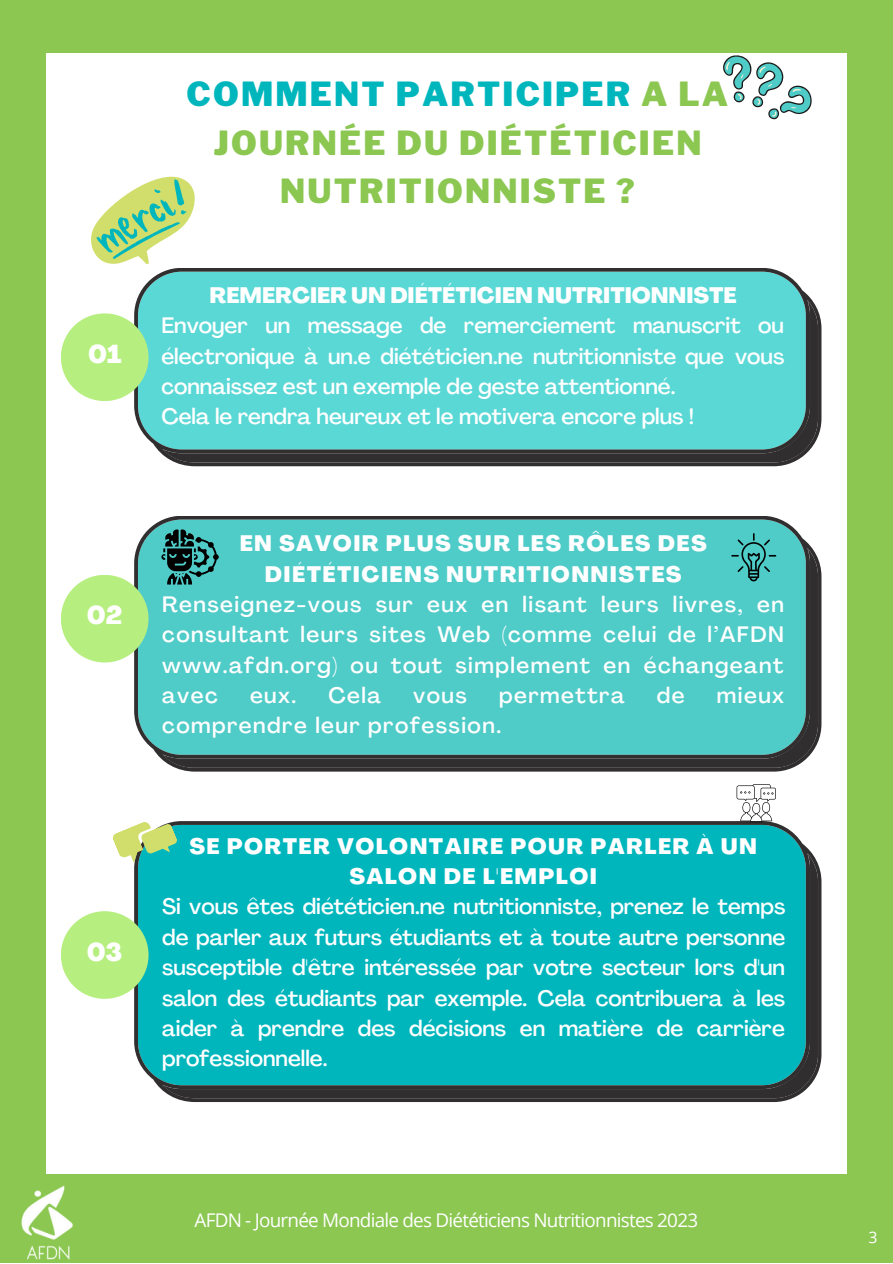
<style>
.page{position:relative;width:893px;height:1264px;background:#fff}
.page>*{position:absolute;margin:0;border:0;box-sizing:border-box;transform-origin:0 0}
.t1{font:900 33px/48.3px "Libre Franklin";letter-spacing:.065em;color:#8bc751;text-align:center}
.t2{font:800 25.5px "Agrandir";color:#fff}
.t3{font:500 22.05px/30.3px "Agrandir";color:#fff;text-align:justify}
.t4{font:800 22.05px/30.3px "Agrandir";letter-spacing:.065em;color:#fff;text-align:center}
.t5{font:800 22.05px "Agrandir";color:#fff}
.t6{font:500 22.05px "Agrandir";letter-spacing:.065em;color:#fff}
.t7{font:18.9px "Open Sans";letter-spacing:-.04em;color:#fff}
.t8{font:15.9px "Open Sans";color:#fff}
.s1{color:#00b6bd}
</style>
<div class="page">
<div style="left:0;top:0;width:892px;height:1262px;background:#8bc751"></div>
<div style="left:46px;top:53px;width:800px;height:1120px;background:#fff"></div>
<svg style="left:134px;top:268px;width:687px;height:198px;background:#58c5c3"></svg>
<div style="left:61px;top:313px;width:87px;height:88px;background:#b6ef80;border-radius:50%"></div>
<svg style="left:134px;top:516px;width:687px;height:255px;background:#4fbcb9"></svg>
<div style="left:61px;top:575px;width:87px;height:87px;background:#b6ef80;border-radius:50%"></div>
<svg style="left:134px;top:821px;width:687px;height:281px;background:#08aab1"></svg>
<div style="left:61px;top:911px;width:87px;height:87px;background:#b6ef80;border-radius:50%"></div>
<img style="left:21px;top:1185px;width:52px;height:75px">
<svg style="left:723px;top:55px;width:89px;height:65px"></svg>
<svg style="left:91px;top:176px;width:124px;height:109px"></svg>
<svg style="left:731px;top:533px;width:45px;height:48px;background:#42aaa7"></svg>
<svg style="left:113px;top:821px;width:68px;height:45px"></svg>
<svg style="left:736px;top:784px;width:39px;height:38px"></svg>
<svg style="left:161px;top:529px;width:58px;height:55px;background:#2e7876"></svg>
<p class="t2" style="left:88px;top:344px;width:35px">01</p>
<h1 class="t1" style="left:187px;top:70px;width:543px"><span class="s1">COMMENT PARTICIPER</span> A LA<br>JOURNÉE DU DIÉTÉTICIEN<br>NUTRITIONNISTE ?</h1>
<p class="t5" style="left:210px;top:286px;width:528px">REMERCIER UN DIÉTÉTICIEN NUTRITIONNISTE</p>
<p class="t3" style="left:161px;top:312px;width:624px;text-align:left">Envoyer un message de remerciement manuscrit ou électronique à un.e diététicien.ne nutritionniste que vous connaissez est un exemple de geste attentionné.<br>Cela le rendra heureux et le motivera encore plus !</p>
<p class="t2" style="left:87px;top:605px;width:37px">02</p>
<p class="t2" style="left:87px;top:941px;width:37px">03</p>
<p class="t4" style="left:240px;top:530px;width:468px">EN SAVOIR PLUS SUR LES RÔLES DES<br>DIÉTÉTICIENS NUTRITIONNISTES</p>
<p class="t3" style="left:162px;top:591px;width:623px">Renseignez-vous sur eux en lisant leurs livres, en consultant leurs sites Web (comme celui de l’AFDN www.afdn.org) ou tout simplement en échangeant avec</p>
<p class="t3" style="left:250px;top:682px;width:48px">eux.</p>
<p class="t3" style="left:328px;top:682px;width:54px">Cela</p>
<p class="t3" style="left:413px;top:682px;width:55px">vous</p>
<p class="t6" style="left:499px;top:686px;width:127px">permettra</p>
<p class="t3" style="left:656px;top:682px;width:29px">de</p>
<p class="t3" style="left:716px;top:682px;width:69px">mieux</p>
<p class="t6" style="left:162px;top:716px;width:340px">comprendre leur profession.</p>
<p class="t4" style="left:189px;top:833px;width:569px">SE PORTER VOLONTAIRE POUR PARLER À UN<br>SALON DE L'EMPLOI</p>
<p class="t3" style="left:162px;top:893px;width:624px">Si vous êtes diététicien.ne nutritionniste, prenez le temps de parler aux futurs étudiants et à toute autre personne susceptible d'être intéressée par votre secteur lors d'un salon des étudiants par exemple. Cela contribuera à les aider à prendre des décisions en matière de carrière professionnelle.</p>
<p class="t7" style="left:194px;top:1206px;width:505px">AFDN - Journée Mondiale des Diététiciens Nutritionnistes 2023</p>
<p class="t8" style="left:868px;top:1225px;width:11px">3</p>
</div>
